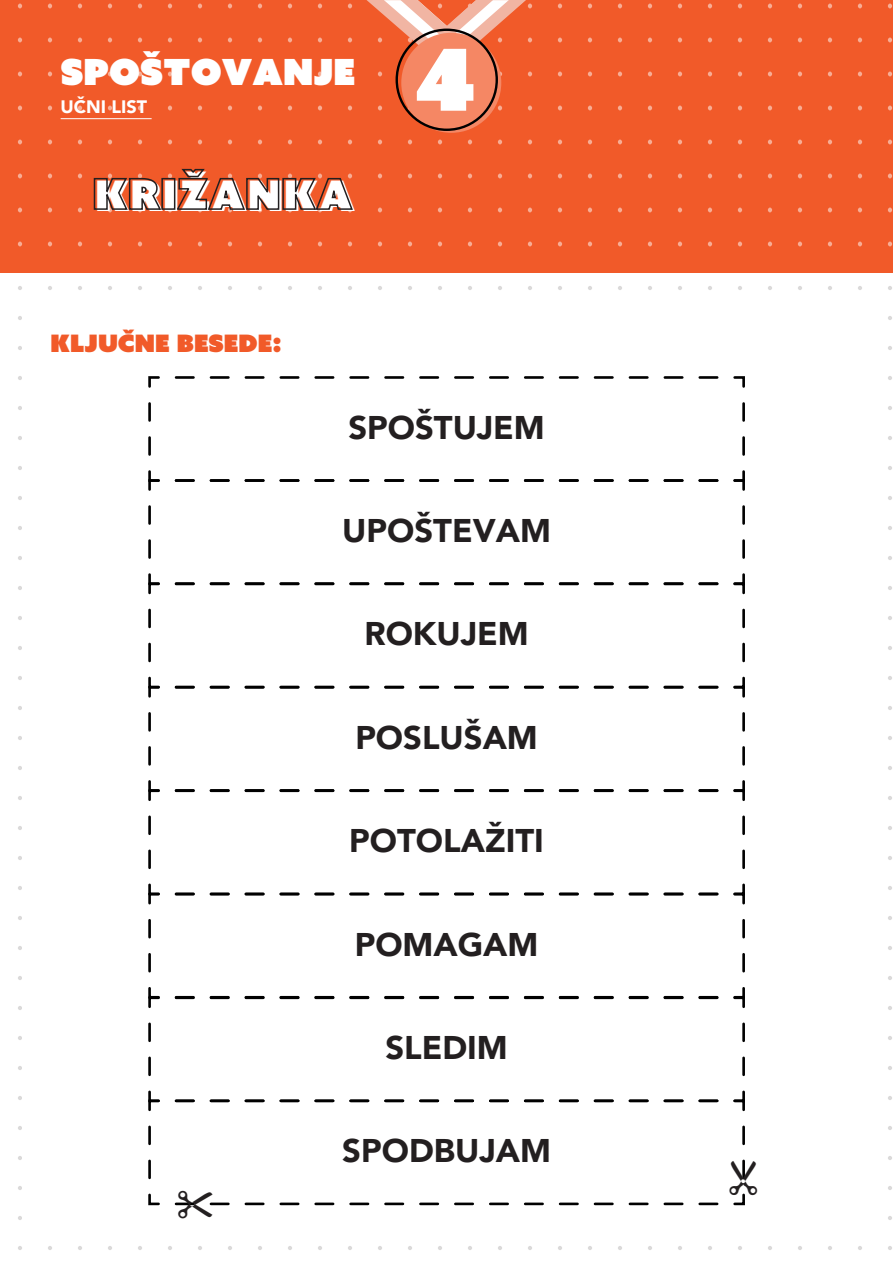
<style>
.page{position:relative;width:893px;height:1263px;background:#fff}
.page>*{position:absolute;margin:0;border:0;box-sizing:border-box;transform-origin:0 0}
.t1{font:85.5px "Azo Sans Uber W01";color:#fff}
.t2{font:42px "Azo Sans Uber W01";letter-spacing:.02em;color:#fff}
.t3{font:36px "Azo Sans Uber W01";color:#fff}
.t4{font:900 32.7px "Avenir";color:#231f20}
.t5{font:24px "Azo Sans Uber W01";color:#f15a29}
.t6{font:900 18px "Avenir";color:#fff}
</style>
<div class="page">
<div style="left:0;top:0;width:893px;height:272px;background:#f15a29"></div>
<svg style="left:348px;top:0;width:214px;height:77px"></svg>
<div style="left:401px;top:33px;width:100px;height:100px;background:#f58764;border-radius:50%"></div>
<div style="left:396px;top:29px;width:102px;height:102px;border:2px solid #000;border-radius:50%"></div>
<hr style="left:61px;top:118px;width:91px;height:1px;background:#fff">
<svg style="left:93px;top:177px;width:68px;height:34px"></svg>
<div style="left:161px;top:178px;width:14px;height:32px;border:2px solid #231f20"></div>
<svg style="left:177px;top:168px;width:176px;height:43px"></svg>
<svg style="left:148px;top:402px;width:3px;height:52px"></svg>
<svg style="left:148px;top:376px;width:12px;height:12px"></svg>
<svg style="left:176px;top:376px;width:543px;height:3px"></svg>
<svg style="left:733px;top:376px;width:12px;height:12px"></svg>
<svg style="left:742px;top:403px;width:3px;height:53px"></svg>
<svg style="left:148px;top:505px;width:3px;height:52px"></svg>
<svg style="left:148px;top:470px;width:12px;height:21px"></svg>
<svg style="left:174px;top:479px;width:545px;height:3px"></svg>
<svg style="left:733px;top:470px;width:12px;height:21px"></svg>
<svg style="left:742px;top:506px;width:3px;height:53px"></svg>
<svg style="left:148px;top:608px;width:3px;height:53px"></svg>
<svg style="left:148px;top:573px;width:12px;height:22px"></svg>
<svg style="left:174px;top:582px;width:545px;height:3px"></svg>
<svg style="left:733px;top:573px;width:12px;height:22px"></svg>
<svg style="left:742px;top:610px;width:3px;height:53px"></svg>
<svg style="left:148px;top:712px;width:3px;height:52px"></svg>
<svg style="left:148px;top:676px;width:12px;height:22px"></svg>
<svg style="left:174px;top:686px;width:545px;height:3px"></svg>
<svg style="left:733px;top:676px;width:12px;height:22px"></svg>
<svg style="left:742px;top:713px;width:3px;height:53px"></svg>
<svg style="left:148px;top:815px;width:3px;height:53px"></svg>
<svg style="left:148px;top:780px;width:12px;height:21px"></svg>
<svg style="left:174px;top:789px;width:545px;height:3px"></svg>
<svg style="left:733px;top:780px;width:12px;height:21px"></svg>
<svg style="left:742px;top:817px;width:3px;height:52px"></svg>
<svg style="left:148px;top:919px;width:3px;height:52px"></svg>
<svg style="left:148px;top:883px;width:12px;height:22px"></svg>
<svg style="left:174px;top:892px;width:545px;height:3px"></svg>
<svg style="left:733px;top:883px;width:12px;height:22px"></svg>
<svg style="left:148px;top:1022px;width:3px;height:53px"></svg>
<svg style="left:148px;top:987px;width:12px;height:21px"></svg>
<svg style="left:174px;top:996px;width:545px;height:3px"></svg>
<svg style="left:733px;top:920px;width:12px;height:88px"></svg>
<svg style="left:742px;top:1024px;width:3px;height:53px"></svg>
<svg style="left:148px;top:1193px;width:12px;height:13px"></svg>
<svg style="left:148px;top:1125px;width:3px;height:53px"></svg>
<svg style="left:148px;top:1090px;width:12px;height:22px"></svg>
<svg style="left:174px;top:1099px;width:545px;height:3px"></svg>
<svg style="left:733px;top:1090px;width:12px;height:22px"></svg>
<svg style="left:174px;top:1202px;width:543px;height:4px"></svg>
<svg style="left:733px;top:1127px;width:12px;height:79px"></svg>
<p class="t3" style="left:61px;top:48px;width:296px">SPOŠTOVANJE</p>
<p class="t6" style="left:61px;top:91px;width:88px">UČNI LIST</p>
<p class="t2" style="left:96px;top:167px;width:261px">KRIŽANKA</p>
<p class="t5" style="left:51px;top:328px;width:233px">KLJUCNE BESEDE:</p>
<h1 class="t1" style="left:415px;top:23px;width:62px">4</h1>
<p class="t4" style="left:348px;top:399px;width:198px">SPOŠTUJEM</p>
<p class="t4" style="left:342px;top:502px;width:210px">UPOŠTEVAM</p>
<p class="t4" style="left:364px;top:605px;width:166px">ROKUJEM</p>
<p class="t4" style="left:355px;top:709px;width:184px">POSLUŠAM</p>
<p class="t4" style="left:349px;top:812px;width:196px">POTOLAŽITI</p>
<p class="t4" style="left:355px;top:916px;width:185px">POMAGAM</p>
<p class="t4" style="left:385px;top:1020px;width:124px">SLEDIM</p>
<p class="t4" style="left:342px;top:1122px;width:210px">SPODBUJAM</p>
</div>
